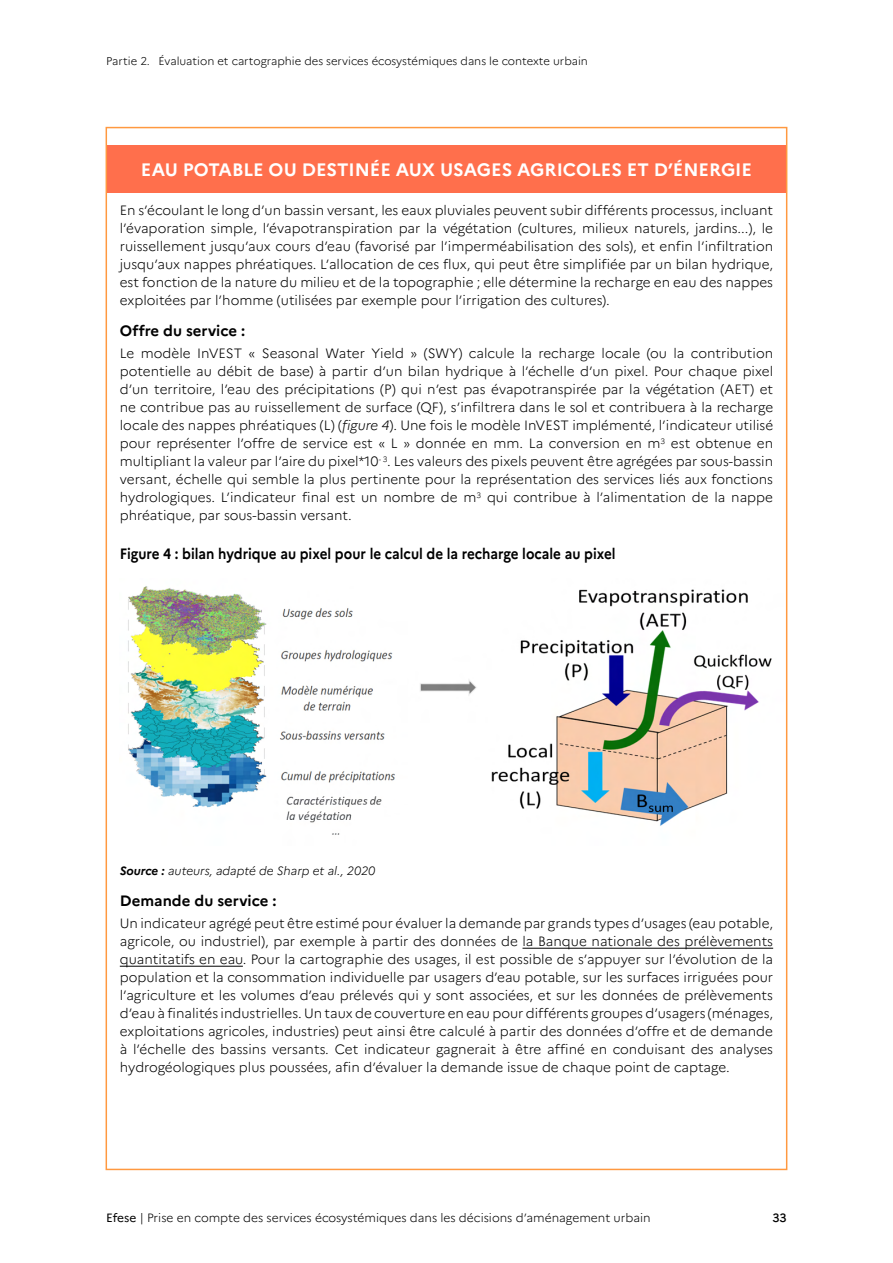
<style>
.page{position:relative;width:893px;height:1263px;background:#fff}
.page>*{position:absolute;margin:0;border:0;box-sizing:border-box;transform-origin:0 0}
.Titre_fiches_Orange{font:700 18px "Marianne";color:#fff}
.Graph_titre{font:700 15px "Marianne";color:#000;scale:.9 1}
.Titre_2{font:700 15px "Marianne";color:#000}
.Courant_Fiches{font:300 13.5px/18px "Marianne";color:#000;text-align:justify}
.t1{font:300 12px "Marianne";color:#000}
.Graph_source{font:italic 300 12px "Marianne";color:#000}
.t2{font:500 12px "Marianne";color:#000}
.t3{font:300 11.25px "Marianne";color:#000}
.s1{font-style:italic}
.s2{font-weight:700}
.s3{font-weight:400}
</style>
<div class="page">
<div style="left:107px;top:145px;width:679px;height:48px;background:#ff6f4c"></div>
<hr style="left:522px;top:948px;width:251px;height:1px;background:#000">
<hr style="left:120px;top:966px;width:123px;height:1px;background:#000">
<img style="left:128px;top:586px;width:644px;height:249px">
<p class="t3" style="left:106px;top:54px;width:483px">Partie 2. Évaluation et cartographie des services écosystémiques dans le contexte urbain</p>
<p class="Titre_fiches_Orange" style="left:141px;top:158px;width:613px">EAU POTABLE OU DESTINÉE AUX USAGES AGRICOLES ET D’ÉNERGIE</p>
<p class="Courant_Fiches" style="left:120px;top:201px;width:655px">En s’écoulant le long d’un bassin versant, les eaux pluviales peuvent subir différents processus, incluant l’évaporation simple, l’évapotranspiration par la végétation (cultures, milieux naturels, jardins...), le ruissellement jusqu’aux cours d’eau (favorisé par l’imperméabilisation des sols), et enfin l’infiltration jusqu’aux nappes phréatiques. L’allocation de ces flux, qui peut être simplifiée par un bilan hydrique, est fonction de la nature du milieu et de la topographie ; elle détermine la recharge en eau des nappes exploitées par l’homme (utilisées par exemple pour l’irrigation des cultures).</p>
<p class="Titre_2" style="left:120px;top:321px;width:127px">Offre du service :</p>
<p class="Courant_Fiches" style="left:120px;top:344px;width:655px">Le modèle InVEST « Seasonal Water Yield » (SWY) calcule la recharge locale (ou la contribution potentielle au débit de base) à partir d’un bilan hydrique à l’échelle d’un pixel. Pour chaque pixel d’un territoire, l’eau des précipitations (P) qui n’est pas évapotranspirée par la végétation (AET) et ne contribue pas au ruissellement de surface (QF), s’infiltrera dans le sol et contribuera à la recharge locale des nappes phréatiques (L) (<span class="s1">figure 4</span>). Une fois le modèle InVEST implémenté, l’indicateur utilisé pour représenter l’offre de service est « L » donnée en mm. La conversion en m<sup>3</sup> est obtenue en multipliant la valeur par l’aire du pixel*10<sup>-</sup> <sup>3</sup>. Les valeurs des pixels peuvent être agrégées par sous-bassin versant, échelle qui semble la plus pertinente pour la représentation des services liés aux fonctions hydrologiques. L’indicateur final est un nombre de m<sup>3</sup> qui contribue à l’alimentation de la nappe phréatique, par sous-bassin versant.</p>
<p class="Graph_titre" style="left:120px;top:545px;width:552px">Figure 4 : bilan hydrique au pixel pour le calcul de la recharge locale au pixel</p>
<p class="Graph_source" style="left:120px;top:864px;width:257px"><span class="s2">Source :</span> auteurs, adapté de Sharp et al., 2020</p>
<p class="Titre_2" style="left:120px;top:892px;width:158px">Demande du service :</p>
<p class="Courant_Fiches" style="left:120px;top:915px;width:655px">Un indicateur agrégé peut être estimé pour évaluer la demande par grands types d’usages (eau potable, agricole, ou industriel), par exemple à partir des données de la Banque nationale des prélèvements quantitatifs en eau. Pour la cartographie des usages, il est possible de s’appuyer sur l’évolution de la population et la consommation individuelle par usagers d’eau potable, sur les surfaces irriguées pour l’agriculture et les volumes d’eau prélevés qui y sont associées, et sur les données de prélèvements d’eau à finalités industrielles. Un taux de couverture en eau pour différents groupes d’usagers (ménages, exploitations agricoles, industries) peut ainsi être calculé à partir des données d’offre et de demande à l’échelle des bassins versants. Cet indicateur gagnerait à être affiné en conduisant des analyses hydrogéologiques plus poussées, afin d’évaluer la demande issue de chaque point de captage.</p>
<p class="t1" style="left:106px;top:1210px;width:546px"><span class="s3">Efese</span> | Prise en compte des services écosystémiques dans les décisions d’aménagement urbain</p>
<p class="t2" style="left:772px;top:1210px;width:16px">33</p>
</div>
